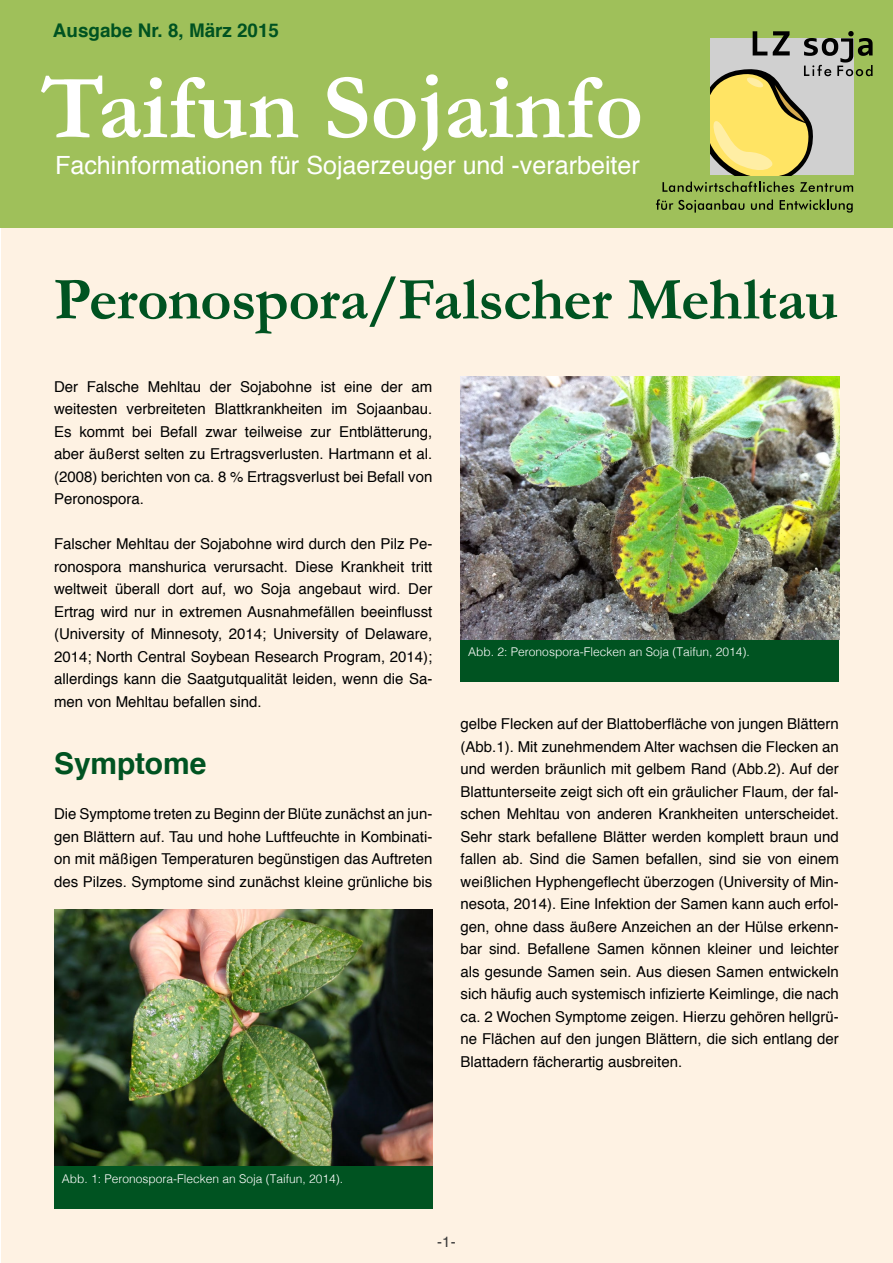
<style>
.page{position:relative;width:893px;height:1263px;background:#fff}
.page>*{position:absolute;margin:0;border:0;box-sizing:border-box;transform-origin:0 0}
.t1{font:700 93.3px "Garamond";color:#fff}
.t2{font:700 60.6px "Garamond";letter-spacing:-.01em;color:#005321}
.t3{font:700 30px "Helvetica";letter-spacing:-.005em;color:#005321}
.t4{font:25.05px "Helvetica";color:#fff}
.t5{font:700 18.9px "Helvetica";color:#005321}
.t6{font:15px/22.5px "Helvetica";color:#000;text-align:justify}
.t7{font:15px "Helvetica";color:#3c3c3b}
.t8{font:300 12px "Helvetica";color:#fff}
.s1{font-size:87.75px}
</style>
<div class="page">
<div style="left:1px;top:1px;width:892px;height:1262px;background:#fef2e3"></div>
<div style="left:0;top:0;width:893px;height:227px;background:#9fc05a"></div>
<svg style="left:662px;top:181px;width:132px;height:11px"></svg>
<svg style="left:800px;top:182px;width:53px;height:10px"></svg>
<svg style="left:656px;top:199px;width:88px;height:14px"></svg>
<svg style="left:751px;top:199px;width:22px;height:11px"></svg>
<svg style="left:780px;top:199px;width:73px;height:14px"></svg>
<svg style="left:710px;top:31px;width:163px;height:144px;background:#c1bd88"></svg>
<img style="left:54px;top:910px;width:378px;height:256px">
<div style="left:54px;top:1166px;width:378px;height:43px;background:#005321"></div>
<div style="left:461px;top:639px;width:378px;height:43px;background:#005321"></div>
<img style="left:460px;top:376px;width:379px;height:263px">
<p class="t5" style="left:53px;top:15px;width:228px">Ausgabe Nr. 8, März 2015</p>
<h1 class="t1" style="left:41px;top:52px;width:604px">Taifun So<span class="s1">j</span>ainfo</h1>
<h3 class="t4" style="left:55px;top:146px;width:586px">Fachinformationen für Sojaerzeuger und -verarbeiter</h3>
<h2 class="t2" style="left:54px;top:263px;width:786px">Peronospora/Falscher Mehltau</h2>
<p class="t6" style="left:54px;top:375px;width:380px">Der Falsche Mehltau der Sojabohne ist eine der am weitesten verbreiteten Blattkrankheiten im Sojaanbau.<br>Es kommt bei Befall zwar teilweise zur Entblätterung, aber äußerst selten zu Ertragsverlusten. Hartmann et al. (2008) berichten von ca. 8 % Ertragsverlust bei Befall von Peronospora.</p>
<p class="t6" style="left:54px;top:533px;width:380px">Falscher Mehltau der Sojabohne wird durch den Pilz Pe&shy;ronospora manshurica verursacht. Diese Krankheit tritt weltweit überall dort auf, wo Soja angebaut wird. Der Ertrag wird nur in extremen Ausnahmefällen beeinflusst (University of Minnesoty, 2014; University of Delaware, 2014; North Central Soybean Research Program, 2014); allerdings kann die Saatgutqualität leiden, wenn die Sa&shy;men von Mehltau befallen sind.</p>
<h3 class="t3" style="left:54px;top:739px;width:154px">Symptome</h3>
<p class="t6" style="left:54px;top:803px;width:380px">Die Symptome treten zu Beginn der Blüte zunächst an jun&shy;gen Blättern auf. Tau und hohe Luftfeuchte in Kombinati&shy;on mit mäßigen Temperaturen begünstigen das Auftreten des Pilzes. Symptome sind zunächst kleine grünliche bis</p>
<p class="t8" style="left:468px;top:642px;width:283px">Abb. 2: Peronospora-Flecken an Soja (Taifun, 2014).</p>
<p class="t6" style="left:460px;top:713px;width:380px">gelbe Flecken auf der Blattoberfläche von jungen Blättern (Abb.1). Mit zunehmendem Alter wachsen die Flecken an und werden bräunlich mit gelbem Rand (Abb.2). Auf der Blattunterseite zeigt sich oft ein gräulicher Flaum, der fal&shy;schen Mehltau von anderen Krankheiten unterscheidet.<br>Sehr stark befallene Blätter werden komplett braun und fallen ab. Sind die Samen befallen, sind sie von einem weißlichen Hyphengeflecht überzogen (University of Min&shy;nesota, 2014). Eine Infektion der Samen kann auch erfol&shy;gen, ohne dass äußere Anzeichen an der Hülse erkenn&shy;bar sind. Befallene Samen können kleiner und leichter als gesunde Samen sein. Aus diesen Samen entwickeln sich häufig auch systemisch infizierte Keimlinge, die nach ca. 2 Wochen Symptome zeigen. Hierzu gehören hellgrü&shy;ne Flächen auf den jungen Blättern, die sich entlang der Blattadern fächerartig ausbreiten.</p>
<p class="t8" style="left:62px;top:1169px;width:283px">Abb. 1: Peronospora-Flecken an Soja (Taifun, 2014).</p>
<p class="t7" style="left:437px;top:1230px;width:20px">-1-</p>
</div>
